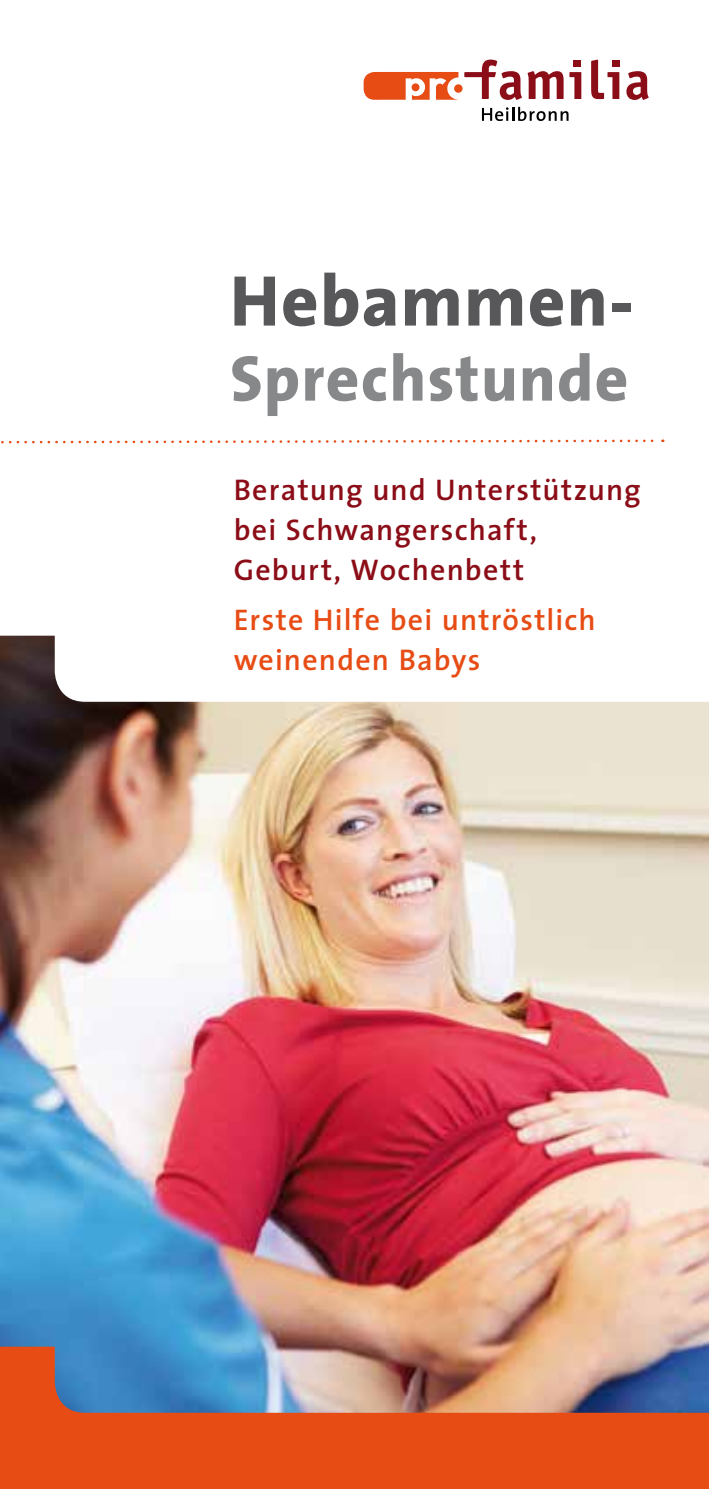
<style>
.page{position:relative;width:709px;height:1489px;background:#fff}
.page>*{position:absolute;margin:0;border:0;box-sizing:border-box;transform-origin:0 0}
.t1{font:800 72.5px "The Sans";letter-spacing:.02em;color:#58585a}
.t2{font:800 65px "The Sans";letter-spacing:.02em;color:#87888a}
.t3{font:600 30px/40px "The Sans";letter-spacing:.04em;color:#8b0d17}
.t4{font:600 30px/40px "The Sans";letter-spacing:.04em;color:#e74c14}
</style>
<div class="page">
<img style="left:0;top:635px;width:709px;height:711px">
<div style="left:454px;top:84px;width:8px;height:9px;background:#e74c14;border-radius:50%"></div>
<svg style="left:626px;top:71px;width:22px;height:29px"></svg>
<svg style="left:569px;top:72px;width:12px;height:27px"></svg>
<div style="left:573px;top:60px;width:8px;height:7px;background:#8b0d17"></div>
<svg style="left:464px;top:60px;width:99px;height:40px"></svg>
<svg style="left:591px;top:60px;width:28px;height:39px"></svg>
<svg style="left:363px;top:72px;width:95px;height:28px"></svg>
<svg style="left:482px;top:107px;width:86px;height:14px"></svg>
<svg style="left:1px;top:439px;width:662px;height:5px"></svg>
<img style="left:0;top:1346px;width:709px;height:142px">
<h1 class="t1" style="left:230px;top:240px;width:405px">Hebammen-</h1>
<h2 class="t2" style="left:230px;top:324px;width:400px">Sprechstunde</h2>
<p class="t3" style="left:234px;top:468px;width:409px">Beratung und Unterstützung bei Schwangerschaft,<br>Geburt, Wochenbett</p>
<p class="t4" style="left:234px;top:598px;width:364px">Erste Hilfe bei untröstlich weinenden Babys</p>
</div>
